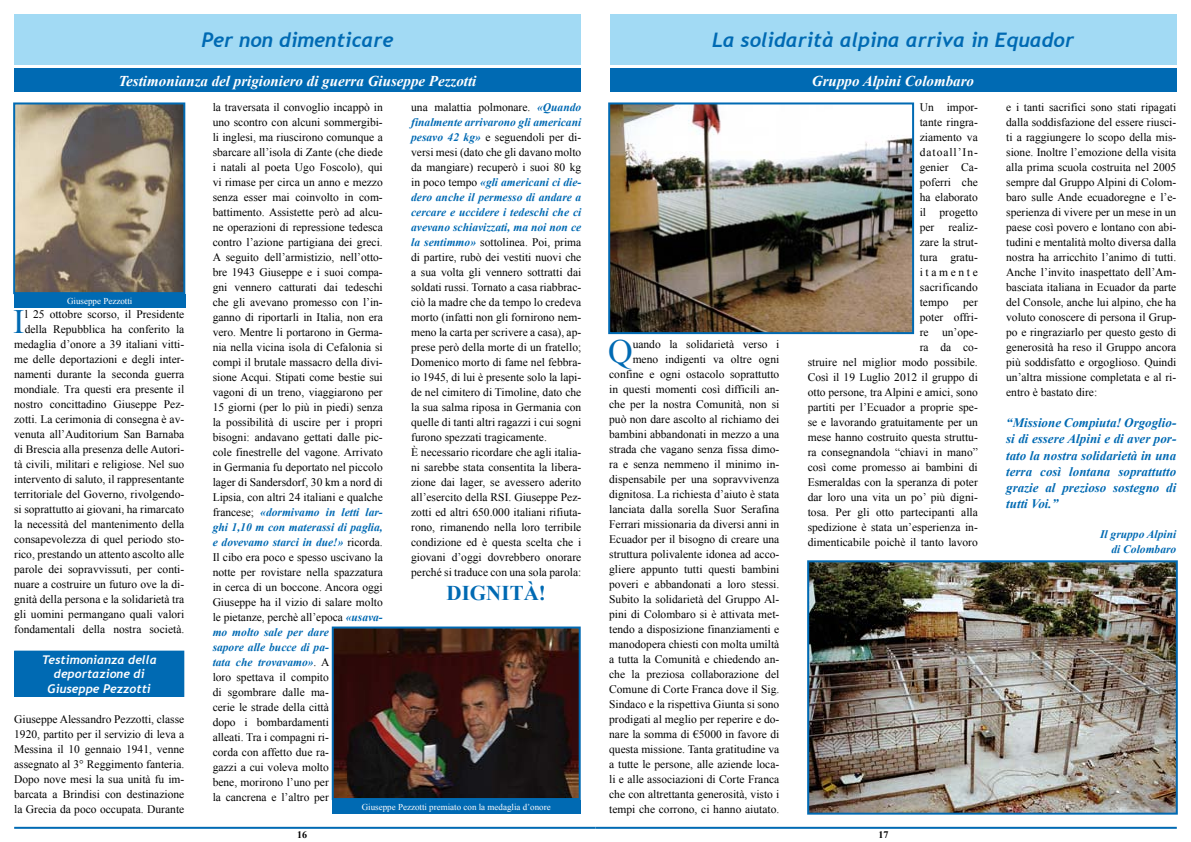
<style>
.page{position:relative;width:1191px;height:842px;background:#fff}
.page>*{position:absolute;margin:0;border:0;box-sizing:border-box;transform-origin:0 0}
.t1{font:34.2px "Times New Roman";color:#006ab3}
.t2{font:700 21px "Times New Roman";color:#006ab3}
.t3{font:italic 700 20px "Trebuchet";color:#006ab3}
.t4{font:italic 700 15px "Times New Roman";color:#fff}
.t5{font:italic 700 13px/16px "Times New Roman";color:#006ab3;text-align:justify}
.t6{font:italic 700 12px/14.4px "Trebuchet";color:#fff;text-align:center}
.t7{font:11.5px/15px "Times New Roman";color:#000;text-align:right}
.t8{font:italic 700 11.5px/15px "Times New Roman";color:#006ab3;text-align:right}
.t9{font:700 10px "Times New Roman";color:#000}
.t10{font:9px "Times New Roman";color:#fff}
.s1{font-weight:700;font-style:italic;color:#006ab3}
</style>
<div class="page">
<hr style="left:14px;top:827px;width:581px;height:2px;background:#006ab3">
<hr style="left:595px;top:827px;width:581px;height:2px;background:#006ab3">
<div style="left:14px;top:69px;width:567px;height:23px;background:#006ab3"></div>
<div style="left:14px;top:14px;width:567px;height:50px;background:#a2daf4"></div>
<div style="left:609px;top:69px;width:567px;height:23px;background:#006ab3"></div>
<div style="left:609px;top:14px;width:567px;height:50px;background:#a2daf4"></div>
<img style="left:611px;top:105px;width:300px;height:226px">
<div style="left:608px;top:102px;width:306px;height:232px;border:2px solid #006ab3"></div>
<img style="left:810px;top:563px;width:364px;height:249px">
<div style="left:807px;top:560px;width:370px;height:255px;border:2px solid #006ab3"></div>
<div style="left:15px;top:651px;width:169px;height:45px;background:#006ab3"></div>
<div style="left:14px;top:651px;width:170px;height:46px;border:1px solid #006ab3"></div>
<img style="left:16px;top:105px;width:166px;height:186px">
<div style="left:13px;top:102px;width:172px;height:192px;border:2px solid #006ab3"></div>
<img style="left:335px;top:629px;width:243px;height:168px">
<div style="left:332px;top:626px;width:249px;height:174px;border:2px solid #006ab3"></div>
<div style="left:332px;top:800px;width:249px;height:13px;background:#006ab3"></div>
<div style="left:14px;top:294px;width:171px;height:13px;background:#006ab3"></div>
<h3 class="t3" style="left:201px;top:27px;width:193px">Per non dimenticare</h3>
<h3 class="t4" style="left:118px;top:72px;width:360px">Testimonianza del prigioniero di guerra Giuseppe Pezzotti</h3>
<p class="t10" style="left:67px;top:296px;width:67px">Giuseppe Pezzotti</p>
<p class="t7" style="left:14px;top:307px;width:172px">l 25 ottobre scorso, il Presidente della Repubblica ha conferito la medaglia d’onore a 39 italiani vitti&shy;me delle deportazioni e degli inter&shy;namenti durante la seconda guerra mondiale. Tra questi era presente il nostro concittadino Giuseppe Pez&shy;zotti. La cerimonia di consegna è av&shy;venuta all’Auditorium San Barnaba di Brescia alla presenza delle Autori&shy;tà civili, militari e religiose. Nel suo intervento di saluto, il rappresentante territoriale del Governo, rivolgendo&shy;si soprattutto ai giovani, ha rimarcato la necessità del mantenimento della consapevolezza di quel periodo sto&shy;rico, prestando un attento ascolto alle parole dei sopravvissuti, per conti&shy;nuare a costruire un futuro ove la di&shy;gnità della persona e la solidarietà tra gli uomini permangano quali valori fondamentali della nostra società.</p>
<h1 class="t1" style="left:13px;top:303px;width:13px">I</h1>
<p class="t6" style="left:42px;top:652px;width:117px">Testimonianza della deportazione di<br>Giuseppe Pezzotti</p>
<p class="t7" style="left:14px;top:712px;width:172px;text-align:justify">Giuseppe Alessandro Pezzotti, classe 1920, partito per il servizio di leva a Messina il 10 gennaio 1941, venne assegnato al 3° Reggimento fanteria.<br>Dopo nove mesi la sua unità fu im&shy;barcata a Brindisi con destinazione la Grecia da poco occupata. Durante</p>
<p class="t7" style="left:213px;top:100px;width:172px;text-align:left">la traversata il convoglio incappò in uno scontro con alcuni sommergibi&shy;li inglesi, ma riuscirono comunque a sbarcare all’isola di Zante (che diede i natali al poeta Ugo Foscolo), qui vi rimase per circa un anno e mezzo senza esser mai coinvolto in com&shy;battimento. Assistette però ad alcu&shy;ne operazioni di repressione tedesca contro l’azione partigiana dei greci.<br>A seguito dell’armistizio, nell’otto&shy;bre 1943 Giuseppe e i suoi compa&shy;gni vennero catturati dai tedeschi che gli avevano promesso con l’in&shy;ganno di riportarli in Italia, non era vero. Mentre li portarono in Germa&shy;nia nella vicina isola di Cefalonia si compì il brutale massacro della divi&shy;sione Acqui. Stipati come bestie sui vagoni di un treno, viaggiarono per 15 giorni (per lo più in piedi) senza la possibilità di uscire per i propri bisogni: andavano gettati dalle pic&shy;cole finestrelle del vagone. Arrivato in Germania fu deportato nel piccolo lager di Sandersdorf, 30 km a nord di Lipsia, con altri 24 italiani e qualche francese; <span class="s1">«dormivamo in letti lar&shy;ghi 1,10 m con materassi di paglia, e dovevamo starci in due!»</span> ricorda.<br>Il cibo era poco e spesso uscivano la notte per rovistare nella spazzatura in cerca di un boccone. Ancora oggi Giuseppe ha il vizio di salare molto le pietanze, perchè all’epoca <span class="s1">«usava&shy;mo molto sale per dare<br>sapore alle bucce di pa-<br>tata che trovavamo»</span>. A<br>loro spettava il compito<br>di sgombrare dalle ma-<br>cerie le strade della città<br>dopo i bombardamenti<br>alleati. Tra i compagni ri-<br>corda con affetto due ra-<br>gazzi a cui voleva molto<br>bene, morirono l’uno per<br>la cancrena e l’altro per</p>
<p class="t7" style="left:411px;top:100px;width:172px;text-align:left">una malattia polmonare. <span class="s1">«Quando finalmente arrivarono gli americani pesavo 42 kg»</span> e seguendoli per di&shy;versi mesi (dato che gli davano molto da mangiare) recuperò i suoi 80 kg in poco tempo <span class="s1">«gli americani ci die&shy;dero anche il permesso di andare a cercare e uccidere i tedeschi che ci avevano schiavizzati, ma noi non ce la sentimmo»</span> sottolinea. Poi, prima di partire, rubò dei vestiti nuovi che a sua volta gli vennero sottratti dai soldati russi. Tornato a casa riabbrac&shy;ciò la madre che da tempo lo credeva morto (infatti non gli fornirono nem&shy;meno la carta per scrivere a casa), ap&shy;prese però della morte di un fratello; Domenico morto di fame nel febbra&shy;io 1945, di lui è presente solo la lapi&shy;de nel cimitero di Timoline, dato che la sua salma riposa in Germania con quelle di tanti altri ragazzi i cui sogni furono spezzati tragicamente.<br>È necessario ricordare che agli italia&shy;ni sarebbe stata consentita la libera&shy;zione dai lager, se avessero aderito all’esercito della RSI. Giuseppe Pez&shy;zotti ed altri 650.000 italiani rifiuta&shy;rono, rimanendo nella loro terribile condizione ed è questa scelta che i giovani d’oggi dovrebbero onorare perché si traduce con una sola parola:</p>
<h2 class="t2" style="left:446px;top:581px;width:101px">DIGNITÀ!</h2>
<p class="t10" style="left:362px;top:802px;width:190px">Giuseppe Pezzotti premiato con la medaglia d’onore</p>
<h3 class="t3" style="left:712px;top:27px;width:363px">La solidarità alpina arriva in Equador</h3>
<h1 class="t1" style="left:608px;top:333px;width:26px">Q</h1>
<p class="t7" style="left:609px;top:336px;width:172px">uando la solidarietà verso i meno indigenti va oltre ogni confine e ogni ostacolo soprattutto in questi momenti così difficili an&shy;che per la nostra Comunità, non si può non dare ascolto al richiamo dei bambini abbandonati in mezzo a una strada che vagano senza fissa dimo&shy;ra e senza nemmeno il minimo in&shy;dispensabile per una sopravvivenza dignitosa. La richiesta d’aiuto è stata lanciata dalla sorella Suor Serafina Ferrari missionaria da diversi anni in Ecuador per il bisogno di creare una struttura polivalente idonea ad acco&shy;gliere appunto tutti questi bambini poveri e abbandonati a loro stessi.<br>Subito la solidarietà del Gruppo Al&shy;pini di Colombaro si è attivata met&shy;tendo a disposizione finanziamenti e manodopera chiesti con molta umiltà a tutta la Comunità e chiedendo an&shy;che la preziosa collaborazione del Comune di Corte Franca dove il Sig.<br>Sindaco e la rispettiva Giunta si sono prodigati al meglio per reperire e do&shy;nare la somma di €5000 in favore di questa missione. Tanta gratitudine va a tutte le persone, alle aziende loca&shy;li e alle associazioni di Corte Franca che con altrettanta generosità, visto i tempi che corrono, ci hanno aiutato.</p>
<h3 class="t4" style="left:812px;top:72px;width:163px">Gruppo Alpini Colombaro</h3>
<p class="t7" style="left:919px;top:100px;width:60px;text-align:justify">Un impor&shy;tante ringra&shy;ziamento va datoall’In&shy;genier Ca&shy;poferri che ha elaborato il progetto per realiz&shy;zare la strut&shy;tura gratu&shy;itamente sacrificando tempo</p>
<p class="t7" style="left:807px;top:295px;width:172px">per<br>poter offri-<br>re un’ope-<br>ra da co-<br>struire nel miglior modo possibile.<br>Così il 19 Luglio 2012 il gruppo di otto persone, tra Alpini e amici, sono partiti per l’Ecuador a proprie spe&shy;se e lavorando gratuitamente per un mese hanno costruito questa struttu&shy;ra consegnandola “chiavi in mano” così come promesso ai bambini di<br>Esmeraldas con la speranza di poter dar loro una vita un po’ più digni&shy;tosa. Per gli otto partecipanti alla spedizione è stata un’esperienza in&shy;dimenticabile poichè il tanto lavoro</p>
<p class="t7" style="left:1006px;top:100px;width:172px;text-align:justify">e i tanti sacrifici sono stati ripagati dalla soddisfazione del essere riusci&shy;ti a raggiungere lo scopo della mis&shy;sione. Inoltre l’emozione della visita alla prima scuola costruita nel 2005 sempre dal Gruppo Alpini di Colom&shy;baro sulle Ande ecuadoregne e l’e&shy;sperienza di vivere per un mese in un paese così povero e lontano con abi&shy;tudini e mentalità molto diversa dalla nostra ha arricchito l’animo di tutti.<br>Anche l’invito inaspettato dell’Am&shy;basciata italiana in Ecuador da parte del Console, anche lui alpino, che ha voluto conoscere di persona il Grup&shy;po e ringraziarlo per questo gesto di generosità ha reso il Gruppo ancora più soddisfatto e orgoglioso. Quindi un’altra missione completata e al ri&shy;entro è bastato dire:</p>
<p class="t5" style="left:1006px;top:415px;width:172px">“Missione Compiuta! Orgoglio&shy;si di essere Alpini e di aver por&shy;tato la nostra solidarietà in una terra così lontana soprattutto grazie al prezioso sostegno di tutti Voi.”</p>
<p class="t8" style="left:1100px;top:526px;width:78px">Il gruppo Alpini di Colombaro</p>
<p class="t9" style="left:297px;top:829px;width:11px">16</p>
<p class="t9" style="left:878px;top:829px;width:11px">17</p>
</div>
